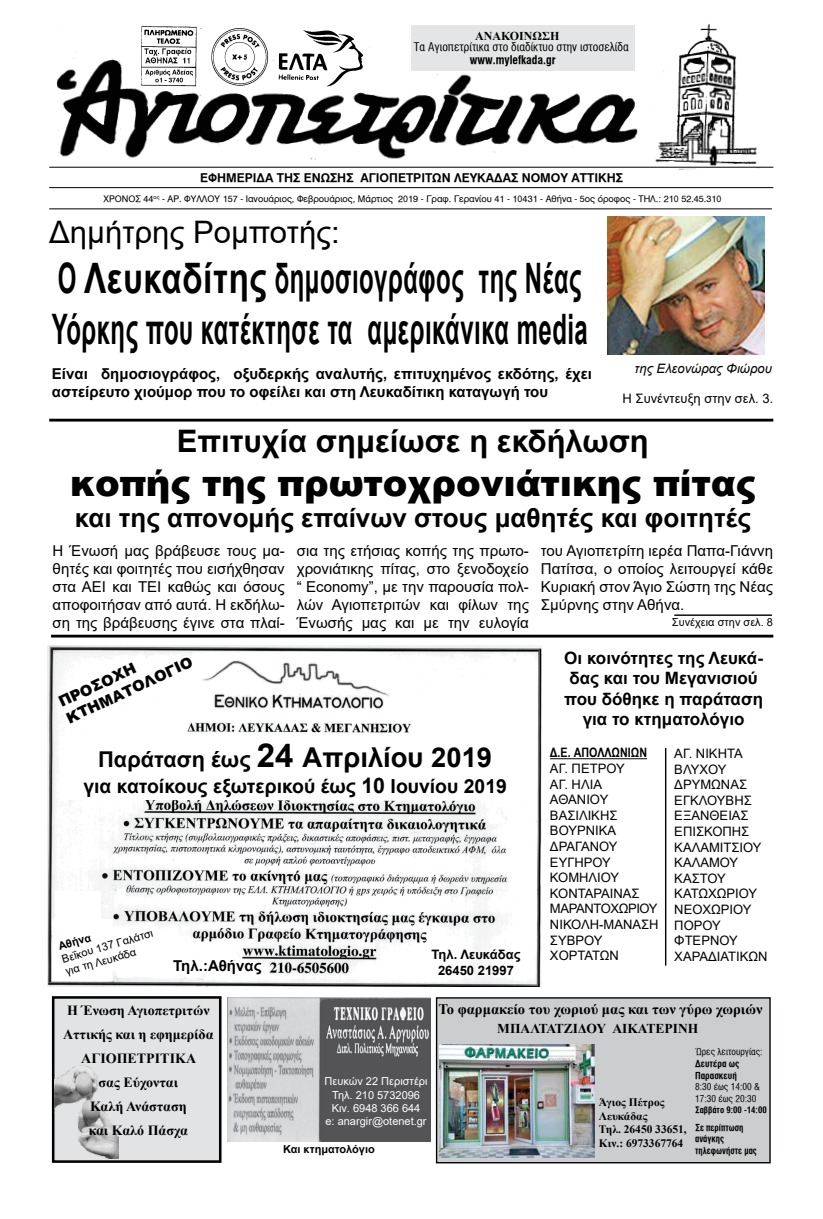
<style>
.page{position:relative;width:823px;height:1219px;background:#fff}
.page>*{position:absolute;margin:0;border:0;box-sizing:border-box;transform-origin:0 0}
.t1{font:700 42px/50.4px "Arial";letter-spacing:.02em;color:#000;scale:.57 1}
.t2{font:900 37px "Arial";color:#000}
.t3{font:700 31px "Arial";color:#000}
.t4{font:31px "Arial";color:#000}
.t5{font:700 27.4px "Arial";color:#000}
.t6{font:700 26px "Arial";color:#000}
.t7{font:700 19.4px "Arial";color:#000}
.t8{font:700 17px/20.4px "Arial";color:#000;text-align:center}
.t9{font:15px/18px "Arial";color:#000;text-align:justify}
.t10{font:700 15px/18px "Arial";color:#000}
.t11{font:900 15px/18px "Arial";color:#000}
.t12{font:700 14.6px "Times New Roman";color:#000}
.t13{font:700 14px/24px "Times New Roman";color:#000;text-align:center}
.t14{font:700 13.5px "Times New Roman";color:#000}
.t15{font:13px/15.6px "Arial";color:#000}
.t16{font:700 13px/15.6px "Arial";color:#000;text-align:center}
.t17{font:italic 13px "Arial";color:#000}
.t18{font:700 13px "Arial Narrow";color:#000}
.t19{font:12px "UB Helvetica Bold";color:#000}
.t20{font:12px "UB Helvetica Cond";color:#000}
.t21{font:12px "UB Helvetica Cond Bold";color:#000}
.t22{font:700 12px "Times New Roman";color:#000}
.t23{font:700 11.4px/13.7px "Times New Roman";color:#000}
.t24{font:11px/13.2px "Arial";color:#fff;text-align:center}
.t25{font:11px/13.2px "Arial";color:#000}
.t26{font:700 11px "Arial";color:#000}
.t27{font:9.6px/11.6px "UB Helvetica Cond Bold";color:#000}
.t28{font:9.6px/11.6px "UB Helvetica Cond";color:#000}
.t29{font:9px "UB Helvetica";color:#000}
.t30{font:9px "UB Helvetica Cond Bold";color:#000}
.s1{font-size:21.8px}
.s2{font-size:33px}
.s3{font-size:21.4px}
</style>
<div class="page">
<div style="left:436px;top:998px;width:333px;height:165px;background:#cbcdce"></div>
<div style="left:435px;top:997px;width:335px;height:166px;border:1px solid #000"></div>
<img style="left:56px;top:24px;width:704px;height:148px">
<hr style="left:49px;top:167px;width:723px;height:1px;background:#000">
<hr style="left:49px;top:187px;width:723px;height:1px;background:#000">
<hr style="left:49px;top:208px;width:722px;height:1px;background:#000">
<img style="left:136px;top:24px;width:237px;height:78px">
<div style="left:411px;top:26px;width:223px;height:45px;background:#e4e5e6"></div>
<img style="left:439px;top:1044px;width:155px;height:114px">
<img style="left:607px;top:217px;width:157px;height:137px">
<hr style="left:49px;top:419px;width:723px;height:3px;background:#000">
<hr style="left:51px;top:635px;width:721px;height:2px;background:#000">
<div style="left:53px;top:997px;width:167px;height:164px;background:#e2e3e4"></div>
<div style="left:52px;top:996px;width:169px;height:167px;border:3px solid #000"></div>
<img style="left:54px;top:1064px;width:65px;height:95px">
<img style="left:47px;top:645px;width:494px;height:341px">
<div style="left:59px;top:736px;width:472px;height:64px;background:#fff"></div>
<hr style="left:549px;top:758px;width:97px;height:1px;background:#000">
<img style="left:227px;top:997px;width:203px;height:144px">
<hr style="left:664px;top:748px;width:2px;height:218px;background:#000">
<hr style="left:674px;top:614px;width:97px;height:2px;background:#000">
<p class="t22" style="left:475px;top:27px;width:86px">ΑΝΑΚΟΙΝΩΣΗ</p>
<p class="t20" style="left:414px;top:40px;width:216px">Τα Αγιοπετρίτικα στο διαδίκτυο στçí ιστοσελίδá</p>
<p class="t21" style="left:469px;top:53px;width:87px">www.mylefkada.gr</p>
<p class="t19" style="left:200px;top:171px;width:424px">ΕΦΗΜΕΡΙΔΑ ΤΗΣ ΕΝΩΣΗΣ ΑΓΙΟΠΕΤΡΙΤΩΝ ΛΕΥΚΑΔΑΣ ΝΟΜΟΥ ΑΤΤΙΚΗΣ</p>
<p class="t29" style="left:103px;top:194px;width:619px">ΧΡΟΝΟΣ 44<sup>ος</sup> - ΑΡ. ΦΥΛΛΟΥ 157 - Ιανουάριος, Φεβρουάριος, Μάρτιος 2019 - Γραφ. Γερανίου 41 - 10431 - Αθήνα - 5ος όροφος - ΤΗΛ.: 210 52.45.310</p>
<h3 class="t4" style="left:49px;top:211px;width:292px">Δημήτρης Ρομποτής:</h3>
<h1 class="t1" style="left:52px;top:254px;width:941px">Ο Λευκαδίτης δημοσιογράφος της Νέας<br>Υόρκης που κατέκτησε τα αμερικάνικα media</h1>
<p class="t10" style="left:52px;top:364px;width:541px">Είναι δημοσιογράφος, οξυδερκής αναλυτής, επιτυχημένος εκδότης, έχει αστείρευτο χιούμορ που το οφείλει και στη Λευκαδίτικη καταγωγή του</p>
<p class="t17" style="left:634px;top:360px;width:139px">της Ελεονώρας Φιώρου</p>
<p class="t15" style="left:622px;top:390px;width:152px">Η Συνέντευξη στην σελ. 3.</p>
<h3 class="t3" style="left:177px;top:419px;width:473px">Επιτυχία σημείωσε η εκδήλωση</h3>
<h2 class="t2" style="left:70px;top:456px;width:686px">κοπής της πρωτοχρονιάτικης πίτας</h2>
<h3 class="t6" style="left:75px;top:500px;width:677px">και της απονομής επαίνων στους μαθητές και φοιτητές</h3>
<p class="t9" style="left:53px;top:541px;width:233px">Η Ένωσή μας βράβευσε τους μα&shy;θητές και φοιτητές που εισήχθησαν στα ΑΕΙ και ΤΕΙ καθώς και όσους αποφοιτήσαν από αυτά. Η εκδήλω&shy;ση της βράβευσης έγινε στα πλαί-</p>
<p class="t9" style="left:296px;top:541px;width:233px">σια της ετήσιας κοπής της πρωτο&shy;χρονιάτικης πίτας, στο ξενοδοχείο “ Economy”, με την παρουσία πολ&shy;λών Αγιοπετριτών και φίλων της Ένωσής μας και με την ευλογία</p>
<p class="t9" style="left:540px;top:541px;width:233px">του Αγιοπετρίτη ιερέα Παπα-Γιάννη Πατίτσα, ο οποίος λειτουργεί κάθε Κυριακή στον Άγιο Σώστη της Νέας Σμύρνης στην Αθήνα.</p>
<p class="t25" style="left:671px;top:615px;width:102px">Συνέχεια στην σελ. 8</p>
<p class="t11" style="left:55px;top:694px;width:139px;rotate:-25deg">ΠΡΟΣΟΧΗ<br>ΚΤΗΜΑΤΟΛΟΓΙΟ</p>
<h3 class="t5" style="left:98px;top:738px;width:395px"><span class="s1">Παράταση έως</span> <span class="s2">24</span> Απριλίου 2019</h3>
<p class="t7" style="left:83px;top:773px;width:425px">για κατοίκους εξωτερικού έως <span class="s3">10</span> Ιουνίου 2019</p>
<p class="t25" style="left:60px;top:952px;width:96px;rotate:-16deg">Βεΐκου 137 Γαλάτσι για τη Λευκάδα</p>
<p class="t26" style="left:56px;top:939px;width:35px;rotate:-16deg">Αθήνα</p>
<p class="t10" style="left:173px;top:957px;width:90px">Τηλ.:Αθήνας</p>
<p class="t16" style="left:431px;top:947px;width:90px">Τηλ. Λευκάδας<br>26450 21997</p>
<p class="t8" style="left:564px;top:648px;width:200px">Οι κοινότητες της Λευκά&shy;δας και του Μεγανισιού που δόθηκε η παράταση για το κτηματολόγιο</p>
<p class="t18" style="left:549px;top:743px;width:99px">Δ.Ε. ΑΠΟΛΛΩΝΙΩΝ</p>
<p class="t15" style="left:549px;top:760px;width:110px">ΑΓ. ΠΕΤΡΟΥ<br>ΑΓ. ΗΛΙΑ<br>ΑΘΑΝΙΟΥ<br>ΒΑΣΙΛΙΚΗΣ<br>ΒΟΥΡΝΙΚΑ<br>ΔΡΑΓΑΝΟΥ<br>ΕΥΓΗΡΟΥ<br>ΚΟΜΗΛΙΟΥ<br>ΚΟΝΤΑΡΑΙΝΑΣ<br>ΜΑΡΑΝΤΟΧΩΡΙΟΥ<br>ΝΙΚΟΛΗ-ΜΑΝΑΣΗ<br>ΣΥΒΡΟΥ<br>ΧΟΡΤΑΤΩΝ</p>
<p class="t15" style="left:674px;top:746px;width:95px">ΑΓ. ΝΙΚΗΤΑ<br>ΒΛΥΧΟΥ<br>ΔΡΥΜΩΝΑΣ<br>ΕΓΚΛΟΥΒΗΣ<br>ΕΞΑΝΘΕΙΑΣ<br>ΕΠΙΣΚΟΠΗΣ<br>ΚΑΛΑΜΙΤΣΙΟΥ<br>ΚΑΛΑΜΟΥ<br>ΚΑΣΤΟΥ<br>ΚΑΤΩΧΩΡΙΟΥ<br>ΝΕΟΧΩΡΙΟΥ<br>ΠΟΡΟΥ<br>ΦΤΕΡΝΟΥ<br>ΧΑΡΑΔΙΑΤΙΚΩΝ</p>
<p class="t13" style="left:63px;top:998px;width:152px">Η Ένωση Αγιοπετριτών<br>Αττικής και η εφημερίδα<br>ΑΓΙΟΠΕΤΡΙΤΙΚΑ<br>σας Εύχονται<br>Καλή Ανάσταση<br>και Καλό Πάσχα</p>
<p class="t24" style="left:324px;top:1075px;width:104px">Πευκών 22 Περιστέρι<br>Τηλ. 210 5732096<br>Κιν. 6948 366 644<br>e: anargir@otenet.gr</p>
<p class="t26" style="left:283px;top:1141px;width:93px">Και κτηματολόγιο</p>
<p class="t12" style="left:438px;top:999px;width:325px">Το φαρμακείο του χωριού μας και των γύρω χωριών</p>
<p class="t14" style="left:497px;top:1019px;width:202px">ΜΠΑΛΤΑΤΖΙΔΟΥ ΑΙΚΑΤΕΡΙΝΗ</p>
<p class="t23" style="left:598px;top:1095px;width:89px">Άγιος Πέτρος<br>Λευκάδας<br>Τηλ. 26450 33651,<br>Κιν.: 6973367764</p>
<p class="t28" style="left:694px;top:1046px;width:69px">Ώρες λειτουργίας:</p>
<p class="t27" style="left:694px;top:1058px;width:46px">Δευτέρα ως<br>Παρασκευή</p>
<p class="t28" style="left:694px;top:1081px;width:66px">8:30 έως 14:00 &amp;<br>17:30 έως 20:30</p>
<p class="t30" style="left:694px;top:1105px;width:73px">Σαββάτο 9:00 -14:00</p>
<p class="t27" style="left:694px;top:1121px;width:63px">Σε περίπτωση ανάγκης τηλεφωνήστε μας</p>
</div>
